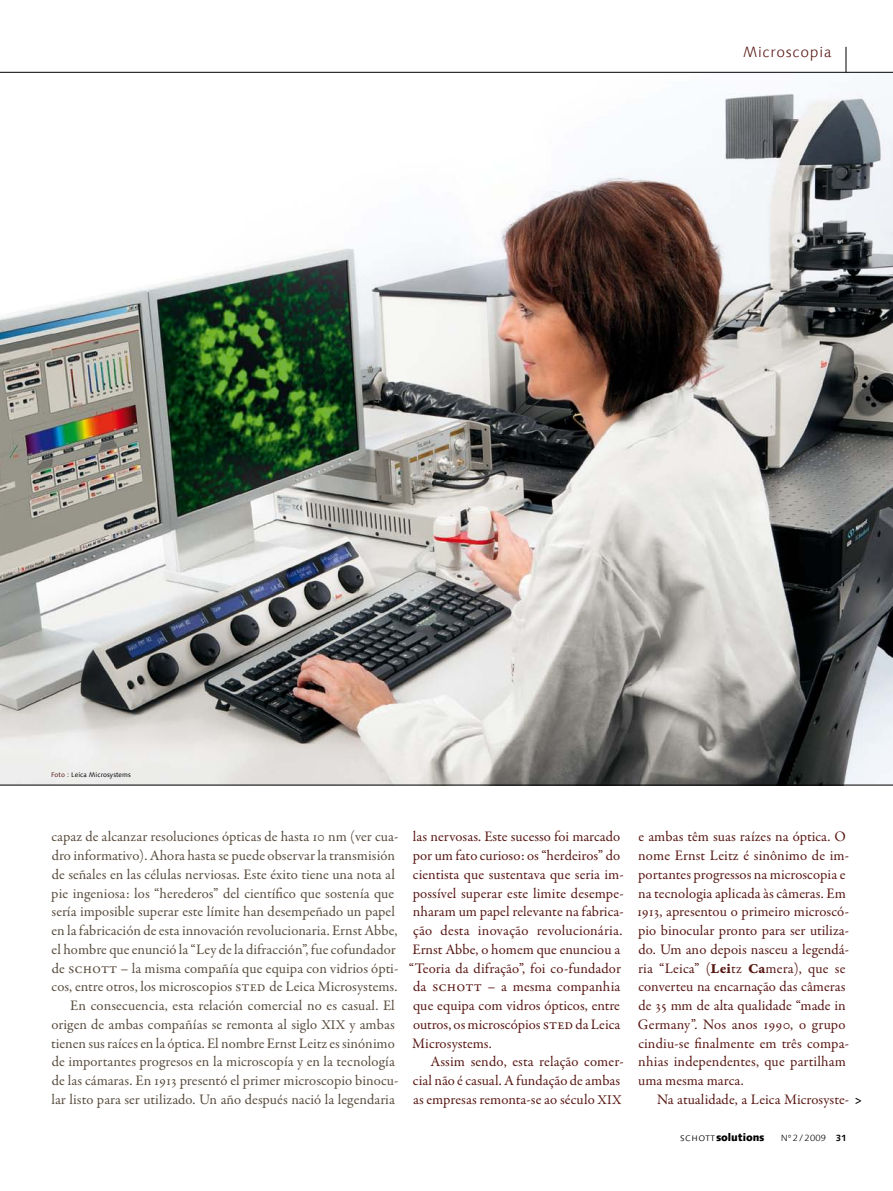
<style>
.page{position:relative;width:893px;height:1191px;background:#fff}
.page>*{position:absolute;margin:0;border:0;box-sizing:border-box;transform-origin:0 0}
.t1{font:300 15px "Linotype Syntax Com";letter-spacing:.05em;color:#571713}
.t2{font:14.7px/18.8px "Garamond Premr Pro";letter-spacing:.005em;color:#571713}
.t3{font:14.7px/18.8px "Garamond Premr Pro";letter-spacing:.005em;color:#584b3d;text-align:right}
.t4{font:12px "Linotype Syntax Com";color:#000}
.t5{font:800 10.5px "Linotype Syntax Com";letter-spacing:-.01em;color:#000}
.t6{font:300 9px "Linotype Syntax Com";letter-spacing:.025em;color:#000}
.t7{font:700 9px "Linotype Syntax Com";color:#000}
.t8{font:6.75px "Linotype Syntax Com";letter-spacing:.01em;color:#000}
.s1{color:#571713}
.s2{font-size:13.5px}
.s3{font-family:"Garamond Premr Pro Bd Capt"}
.s4{font-weight:300}
</style>
<div class="page">
<img style="left:0;top:93px;width:893px;height:692px">
<hr style="left:0;top:785px;width:893px;height:1px;background:#000">
<hr style="left:0;top:72px;width:893px;height:1px;background:#000">
<svg style="left:846px;top:47px;width:1px;height:25px"></svg>
<p class="t1" style="left:743px;top:43px;width:90px">Microscopia</p>
<p class="t8" style="left:51px;top:770px;width:81px"><span class="s1">Foto</span> : Leica Microsystems</p>
<p class="t3" style="left:51px;top:827px;width:349px">capaz de alcanzar resoluciones ópticas de hasta 10 nm (ver cua&shy;dro informativo). Ahora hasta se puede observar la transmisión de señales en las células nerviosas. Este éxito tiene una nota al pie ingeniosa: los “herederos” del científico que sostenía que sería imposible superar este límite han desempeñado un papel en la fabricación de esta innovación revolucionaria. Ernst Abbe, el hombre que enunció la “Ley de la difracción”, fue cofundador de schott – la misma compañía que equipa con vidrios ópti&shy;cos, entre otros, los microscopios sted de Leica Microsystems.<br>En consecuencia, esta relación comercial no es casual. El origen de ambas compañías se remonta al siglo <span class="s2">XIX</span> y ambas tienen sus raíces en la óptica. El nombre Ernst Leitz es sinónimo de importantes progresos en la microscopía y en la tecnología de las cámaras. En 1913 presentó el primer microscopio binocu&shy;lar listo para ser utilizado. Un año después nació la legendaria</p>
<p class="t2" style="left:413px;top:827px;width:209px">las nervosas. Este sucesso foi marcado</p>
<p class="t2" style="left:413px;top:846px;width:209px">por um fato curioso: os “herdeiros” do</p>
<p class="t2" style="left:413px;top:865px;width:212px">cientista que sustentava que seria im-</p>
<p class="t2" style="left:413px;top:884px;width:212px">possível superar este limite desempe-</p>
<p class="t2" style="left:413px;top:902px;width:212px">nharam um papel relevante na fabrica-</p>
<p class="t2" style="left:413px;top:921px;width:211px">ção desta inovação revolucionária.</p>
<p class="t2" style="left:412px;top:940px;width:209px">Ernst Abbe, o homem que enunciou a</p>
<p class="t2" style="left:409px;top:959px;width:214px">“Teoria da difração”, foi co-fundador</p>
<p class="t2" style="left:413px;top:977px;width:209px">da schott – a mesma companhia</p>
<p class="t2" style="left:413px;top:996px;width:208px">que equipa com vidros ópticos, entre</p>
<p class="t2" style="left:413px;top:1015px;width:209px">outros, os microscópios sted da Leica</p>
<p class="t2" style="left:412px;top:1034px;width:81px">Microsystems.</p>
<p class="t2" style="left:430px;top:1052px;width:195px">Assim sendo, esta relação comer-</p>
<p class="t2" style="left:413px;top:1071px;width:209px">cial não é casual. A fundação de ambas</p>
<p class="t2" style="left:413px;top:1090px;width:210px">as empresas remonta-se ao século <span class="s2">XIX</span></p>
<p class="t2" style="left:637px;top:827px;width:214px">e ambas têm suas raízes na óptica. O nome Ernst Leitz é sinônimo de im&shy;portantes progressos na microscopia e na tecnologia aplicada às câmeras. Em 1913, apresentou o primeiro microscó&shy;pio binocular pronto para ser utiliza&shy;do. Um ano depois nasceu a legendá&shy;ria “Leica” (<span class="s3">Lei</span>tz <span class="s3">Ca</span>mera), que se converteu na encarnação das câmeras de 35 mm de alta qualidade “made in Germany”. Nos anos 1990, o grupo cindiu-se finalmente em três compa&shy;nhias independentes, que partilham uma mesma marca.</p>
<p class="t2" style="left:657px;top:1090px;width:194px">Na atualidade, a Leica Microsyste-</p>
<p class="t4" style="left:855px;top:1092px;width:9px">&gt;</p>
<p class="t5" style="left:680px;top:1131px;width:86px"><span class="s4">schott</span>solutions</p>
<p class="t6" style="left:781px;top:1133px;width:47px">Nº 2 / 2009</p>
<p class="t7" style="left:836px;top:1132px;width:12px">31</p>
</div>
